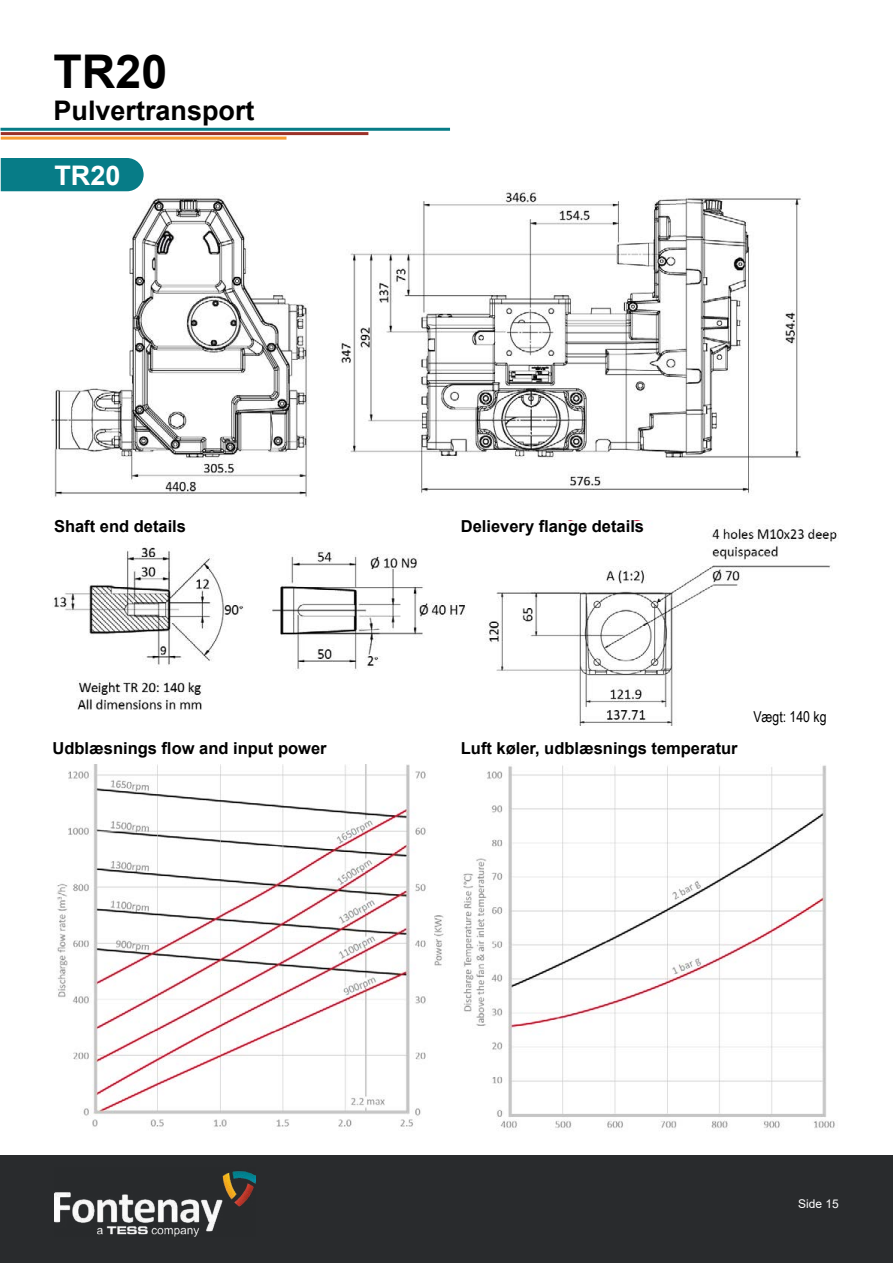
<style>
.page{position:relative;width:893px;height:1263px;background:#fff}
.page>*{position:absolute;margin:0;border:0;box-sizing:border-box;transform-origin:0 0}
.t1{font:700 46.5px "Arial";color:#000}
.t2{font:700 27px "Arial";color:#000}
.t3{font:700 27px "Arial";color:#fff}
.t4{font:700 16.5px "Arial";color:#000}
.t5{font:15px "Arial Narrow";color:#000}
.t6{font:12px "Arial";color:#fff}
</style>
<div class="page">
<div style="left:0;top:1155px;width:893px;height:108px;background:#292b2d"></div>
<img style="left:55px;top:1171px;width:201px;height:65px">
<hr style="left:1px;top:128px;width:449px;height:3px;background:#077c87">
<hr style="left:1px;top:132px;width:367px;height:3px;background:#9b3128">
<hr style="left:1px;top:137px;width:285px;height:3px;background:#f89b31">
<img style="left:56px;top:764px;width:388px;height:365px">
<img style="left:462px;top:765px;width:373px;height:364px">
<img style="left:51px;top:189px;width:750px;height:308px">
<div style="left:1px;top:158px;width:143px;height:33px;background:#077c87"></div>
<img style="left:54px;top:520px;width:783px;height:206px">
<h1 class="t1" style="left:54px;top:39px;width:115px">TR20</h1>
<h2 class="t2" style="left:54px;top:92px;width:203px">Pulvertransport</h2>
<h2 class="t3" style="left:54px;top:157px;width:68px">TR20</h2>
<p class="t4" style="left:54px;top:515px;width:134px">Shaft end details</p>
<p class="t4" style="left:461px;top:515px;width:185px">Delievery flange details</p>
<p class="t4" style="left:52px;top:737px;width:276px">Udblæsnings flow and input power</p>
<p class="t4" style="left:461px;top:737px;width:278px">Luft køler, udblæsnings temperatur</p>
<p class="t5" style="left:753px;top:706px;width:75px">Vægt: 140 kg</p>
<p class="t6" style="left:798px;top:1196px;width:42px">Side 15</p>
</div>
